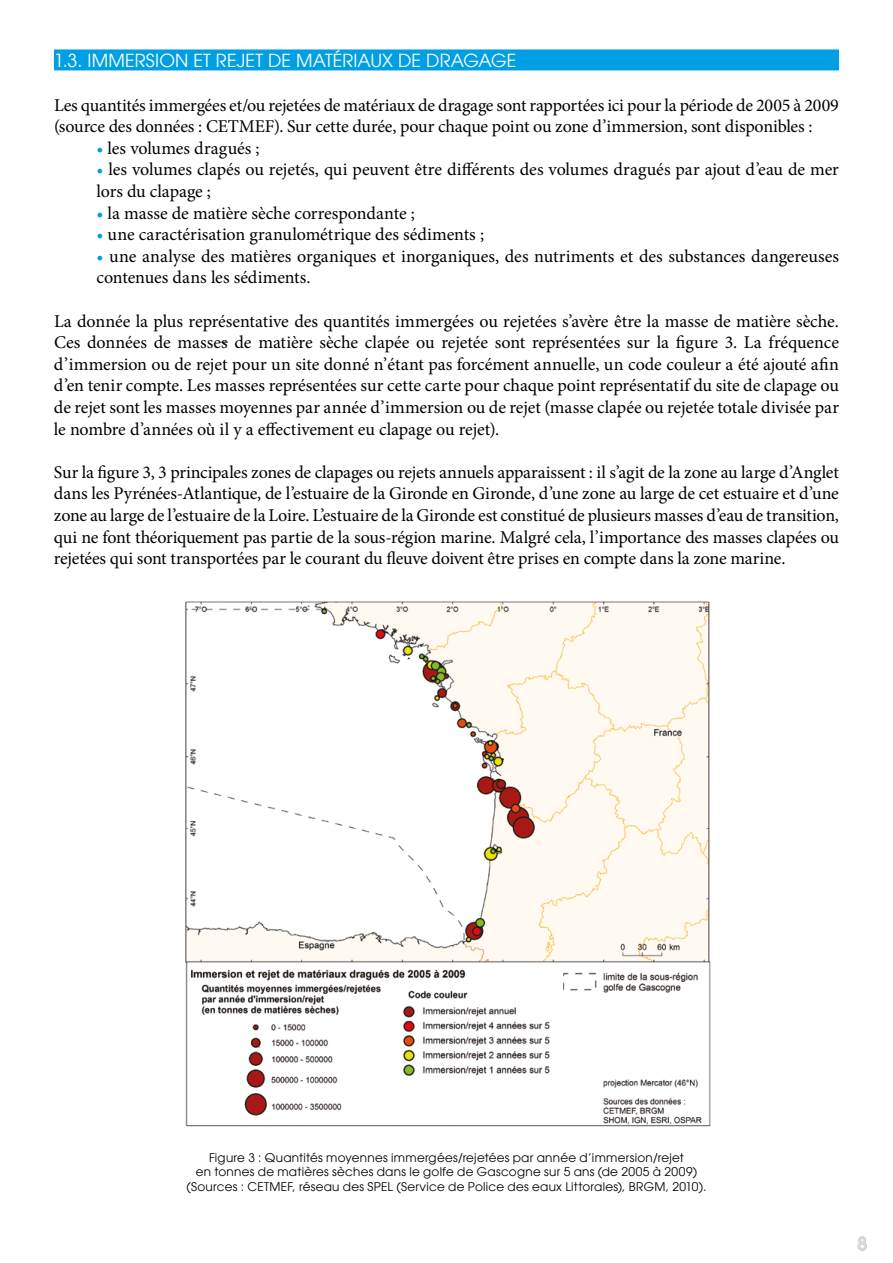
<style>
.page{position:relative;width:893px;height:1263px;background:#fff}
.page>*{position:absolute;margin:0;border:0;box-sizing:border-box;transform-origin:0 0}
.t1{font:18px/21.6px "Minion Pro";letter-spacing:-.01em;color:#000}
.t2{font:18px "Avant Garde LT";letter-spacing:.01em;color:#fff}
.t3{font:500 18px "Avant Garde LT";color:#dadada}
.t4{font:12px/14.4px "Avant Garde LT";letter-spacing:.02em;color:#000;text-align:center}
.s1{color:#009fe3}
</style>
<div class="page">
<svg style="left:857px;top:1236px;width:10px;height:15px"></svg>
<div style="left:54px;top:49px;width:785px;height:21px;background:#009fe3"></div>
<img style="left:185px;top:601px;width:526px;height:526px">
<p class="t2" style="left:54px;top:50px;width:464px">1.3. IMMERSION ET REJET DE MATÉRIAUX DE DRAGAGE</p>
<p class="t1" style="left:54px;top:94px;width:786px">Les quantités immergées et/ou rejetées de matériaux de dragage sont rapportées ici pour la période de 2005 à 2009 (source des données : CETMEF). Sur cette durée, pour chaque point ou zone d’immersion, sont disponibles :</p>
<p class="t1" style="left:97px;top:137px;width:165px"><span class="s1">•</span> les volumes dragués ;</p>
<p class="t1" style="left:97px;top:159px;width:744px"><span class="s1">•</span> les volumes clapés ou rejetés, qui peuvent être différents des volumes dragués par ajout d’eau de mer lors du clapage ;</p>
<p class="t1" style="left:97px;top:202px;width:320px"><span class="s1">•</span> la masse de matière sèche correspondante ;</p>
<p class="t1" style="left:97px;top:224px;width:389px"><span class="s1">•</span> une caractérisation granulométrique des sédiments ;</p>
<p class="t1" style="left:97px;top:245px;width:744px"><span class="s1">•</span> une analyse des matières organiques et inorganiques, des nutriments et des substances dangereuses contenues dans les sédiments.</p>
<p class="t1" style="left:54px;top:310px;width:786px;text-align:justify">La donnée la plus représentative des quantités immergées ou rejetées s’avère être la masse de matière sèche.<br>Ces données de masses de matière sèche clapée ou rejetée sont représentées sur la figure 3. La fréquence d’immersion ou de rejet pour un site donné n’étant pas forcément annuelle, un code couleur a été ajouté afin d’en tenir compte. Les masses représentées sur cette carte pour chaque point représentatif du site de clapage ou de rejet sont les masses moyennes par année d’immersion ou de rejet (masse clapée ou rejetée totale divisée par le nombre d’années où il y a effectivement eu clapage ou rejet).</p>
<p class="t1" style="left:54px;top:461px;width:786px;text-align:justify">Sur la figure 3, 3 principales zones de clapages ou rejets annuels apparaissent : il s’agit de la zone au large d’Anglet dans les Pyrénées-Atlantique, de l’estuaire de la Gironde en Gironde, d’une zone au large de cet estuaire et d’une zone au large de l’estuaire de la Loire. L’estuaire de la Gironde est constitué de plusieurs masses d’eau de transition, qui ne font théoriquement pas partie de la sous-région marine. Malgré cela, l’importance des masses clapées ou rejetées qui sont transportées par le courant du fleuve doivent être prises en compte dans la zone marine.</p>
<p class="t4" style="left:187px;top:1150px;width:521px">Figure 3 : Quantités moyennes immergées/rejetées par année d’immersion/rejet<br>en tonnes de matières sèches dans le golfe de Gascogne sur 5 ans (de 2005 à 2009) (Sources : CETMEF, réseau des SPEL (Service de Police des eaux Littorales), BRGM, 2010).</p>
<p class="t3" style="left:857px;top:1232px;width:11px">8</p>
</div>
